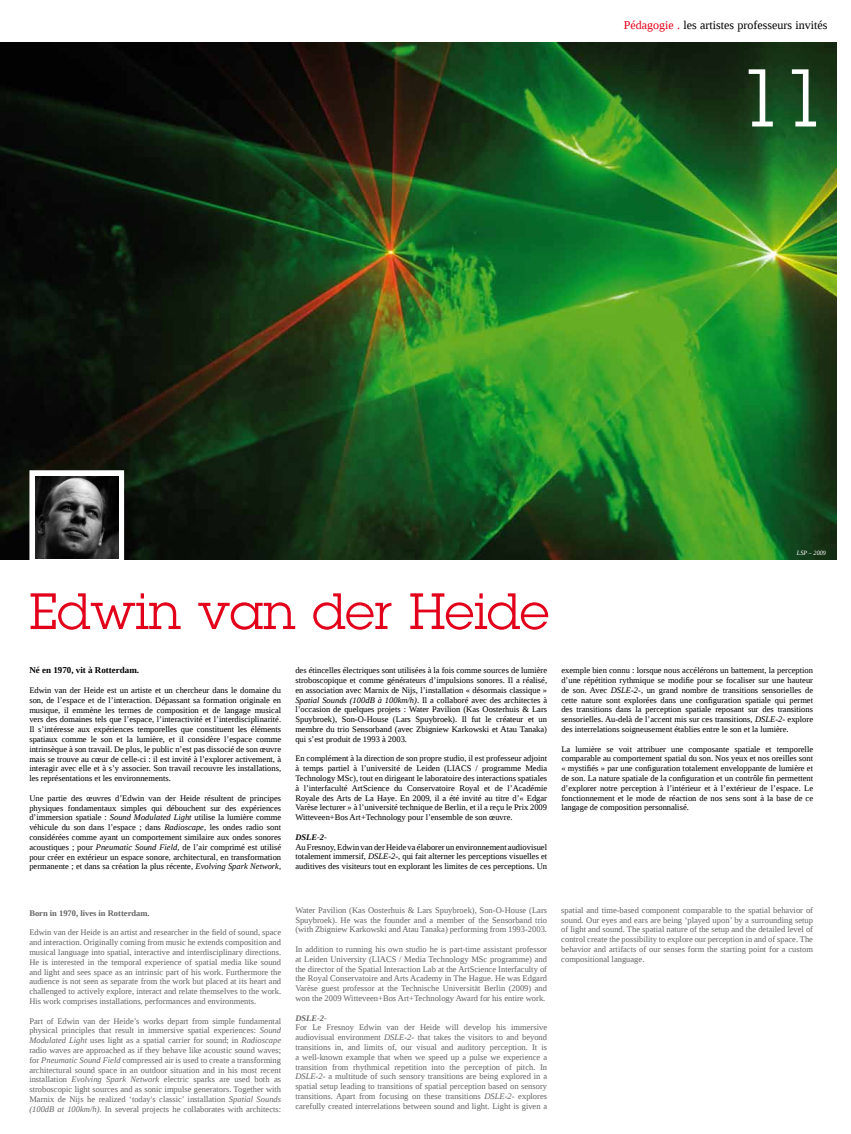
<style>
.page{position:relative;width:851px;height:1134px;background:#fff}
.page>*{position:absolute;margin:0;border:0;box-sizing:border-box;transform-origin:0 0}
.t1{font:80px "Lubalin Graph";color:#fff}
.t2{font:50px "Lubalin Graph";color:#e2001a}
.t3{font:12px "Liberation Serif";color:#000}
.t4{font:700 9px "Liberation Serif";color:#000}
.t5{font:8.5px/9.8px "Liberation Serif";color:#000;text-align:justify}
.t6{font:8.5px/9.8px "Liberation Serif";color:#646567;text-align:justify}
.t7{font:700 8.5px "Liberation Serif";color:#646567}
.t8{font:italic 700 8.5px "Liberation Serif";color:#000}
.t9{font:italic 700 8.5px "Liberation Serif";color:#646567}
.t10{font:italic 6.5px "Liberation Serif";color:#fff;scale:.95 1}
.s1{color:#e2001a}
.s2{font-style:italic}
</style>
<div class="page">
<img style="left:0;top:43px;width:836px;height:517px">
<div style="left:29px;top:470px;width:95px;height:95px;background:#fff;border:12px solid #fff"></div>
<img style="left:35px;top:476px;width:83px;height:83px">
<h3 class="t3" style="left:623px;top:18px;width:205px"><span class="s1">Pédagogie .</span> les artistes professeurs invités</h3>
<h1 class="t1" style="left:737px;top:48px;width:91px">11</h1>
<p class="t10" style="left:796px;top:548px;width:32px">LSP – 2009</p>
<h2 class="t2" style="left:29px;top:580px;width:521px">Edwin van der Heide</h2>
<p class="t4" style="left:29px;top:664px;width:111px">Né en 1970, vit à Rotterdam.</p>
<p class="t5" style="left:29px;top:685px;width:253px">Edwin van der Heide est un artiste et un chercheur dans le domaine du son, de l’espace et de l’interaction. Dépassant sa formation originale en musique, il emmène les termes de composition et de langage musical vers des domaines tels que l’espace, l’interactivité et l’interdisciplinarité.<br>Il s’intéresse aux expériences temporelles que constituent les éléments spatiaux comme le son et la lumière, et il considère l’espace comme intrinsèque à son travail. De plus, le public n’est pas dissocié de son œuvre mais se trouve au cœur de celle-ci : il est invité à l’explorer activement, à interagir avec elle et à s’y associer. Son travail recouvre les installations, les représentations et les environnements.</p>
<p class="t5" style="left:29px;top:793px;width:253px">Une partie des œuvres d’Edwin van der Heide résultent de principes physiques fondamentaux simples qui débouchent sur des expériences d’immersion spatiale : <span class="s2">Sound Modulated Light</span> utilise la lumière comme véhicule du son dans l’espace ; dans <span class="s2">Radioscape</span>, les ondes radio sont considérées comme ayant un comportement similaire aux ondes sonores acoustiques ; pour <span class="s2">Pneumatic Sound Field</span>, de l’air comprimé est utilisé pour créer en extérieur un espace sonore, architectural, en transformation permanente ; et dans sa création la plus récente, <span class="s2">Evolving Spark Network</span>,</p>
<p class="t5" style="left:295px;top:665px;width:253px">des étincelles électriques sont utilisées à la fois comme sources de lumière stroboscopique et comme générateurs d’impulsions sonores. Il a réalisé, en association avec Marnix de Nijs, l’installation « désormais classique » <span class="s2">Spatial Sounds (100dB à 100km/h)</span>. Il a collaboré avec des architectes à l’occasion de quelques projets : Water Pavilion (Kas Oosterhuis &amp; Lars Spuybroek), Son-O-House (Lars Spuybroek). Il fut le créateur et un membre du trio Sensorband (avec Zbigniew Karkowski et Atau Tanaka) qui s’est produit de 1993 à 2003.</p>
<p class="t5" style="left:295px;top:753px;width:253px">En complément à la direction de son propre studio, il est professeur adjoint à temps partiel à l’université de Leiden (LIACS / programme Media Technology MSc), tout en dirigeant le laboratoire des interactions spatiales à l’interfaculté ArtScience du Conservatoire Royal et de l’Académie Royale des Arts de La Haye. En 2009, il a été invité au titre d’« Edgar Varèse lecturer » à l’université technique de Berlin, et il a reçu le Prix 2009<br>Witteveen+Bos Art+Technology pour l’ensemble de son œuvre.</p>
<p class="t8" style="left:295px;top:831px;width:33px">DSLE-2-</p>
<p class="t5" style="left:295px;top:842px;width:253px">Au Fresnoy, Edwin van der Heide va élaborer un environnement audiovisuel totalement immersif, <span class="s2">DSLE-2-</span>, qui fait alterner les perceptions visuelles et auditives des visiteurs tout en explorant les limites de ces perceptions. Un</p>
<p class="t5" style="left:561px;top:665px;width:253px">exemple bien connu : lorsque nous accélérons un battement, la perception d’une répétition rythmique se modifie pour se focaliser sur une hauteur de son. Avec <span class="s2">DSLE-2-</span>, un grand nombre de transitions sensorielles de cette nature sont explorées dans une configuration spatiale qui permet des transitions dans la perception spatiale reposant sur des transitions sensorielles. Au-delà de l’accent mis sur ces transitions, <span class="s2">DSLE-2-</span> explore des interrelations soigneusement établies entre le son et la lumière.</p>
<p class="t5" style="left:561px;top:744px;width:253px">La lumière se voit attribuer une composante spatiale et temporelle comparable au comportement spatial du son. Nos yeux et nos oreilles sont « mystifiés » par une configuration totalement enveloppante de lumière et de son. La nature spatiale de la configuration et un contrôle fin permettent d’explorer notre perception à l’intérieur et à l’extérieur de l’espace. Le fonctionnement et le mode de réaction de nos sens sont à la base de ce langage de composition personnalisé.</p>
<p class="t7" style="left:29px;top:907px;width:122px">Born in 1970, lives in Rotterdam.</p>
<p class="t6" style="left:29px;top:928px;width:253px">Edwin van der Heide is an artist and researcher in the field of sound, space and interaction. Originally coming from music he extends composition and musical language into spatial, interactive and interdisciplinary directions.<br>He is interested in the temporal experience of spatial media like sound and light and sees space as an intrinsic part of his work. Furthermore the audience is not seen as separate from the work but placed at its heart and challenged to actively explore, interact and relate themselves to the work.<br>His work comprises installations, performances and environments.</p>
<p class="t6" style="left:29px;top:1016px;width:253px">Part of Edwin van der Heide’s works depart from simple fundamental physical principles that result in immersive spatial experiences: <span class="s2">Sound Modulated Light</span> uses light as a spatial carrier for sound; in <span class="s2">Radioscape </span>radio waves are approached as if they behave like acoustic sound waves; for <span class="s2">Pneumatic Sound Field</span> compressed air is used to create a transforming architectural sound space in an outdoor situation and in his most recent installation <span class="s2">Evolving Spark Network</span> electric sparks are used both as stroboscopic light sources and as sonic impulse generators. Together with Marnix de Nijs he realized ‘today's classic’ installation <span class="s2">Spatial Sounds (100dB at 100km/h)</span>. In several projects he collaborates with architects:</p>
<p class="t6" style="left:295px;top:905px;width:253px">Water Pavilion (Kas Oosterhuis &amp; Lars Spuybroek), Son-O-House (Lars Spuybroek). He was the founder and a member of the Sensorband trio (with Zbigniew Karkowski and Atau Tanaka) performing from 1993-2003.</p>
<p class="t6" style="left:295px;top:944px;width:253px">In addition to running his own studio he is part-time assistant professor at Leiden University (LIACS / Media Technology MSc programme) and the director of the Spatial Interaction Lab at the ArtScience Interfaculty of the Royal Conservatoire and Arts Academy in The Hague. He was Edgard Varèse guest professor at the Technische Universität Berlin (2009) and won the 2009 Witteveen+Bos Art+Technology Award for his entire work.</p>
<p class="t9" style="left:295px;top:1012px;width:33px">DSLE-2-</p>
<p class="t6" style="left:295px;top:1022px;width:253px">For Le Fresnoy Edwin van der Heide will develop his immersive audiovisual environment <span class="s2">DSLE-2-</span> that takes the visitors to and beyond transitions in, and limits of, our visual and auditory perception. It is a well-known example that when we speed up a pulse we experience a transition from rhythmical repetition into the perception of pitch. In <span class="s2">DSLE-2-</span> a multitude of such sensory transitions are being explored in a spatial setup leading to transitions of spatial perception based on sensory transitions. Apart from focusing on these transitions <span class="s2">DSLE-2-</span> explores carefully created interrelations between sound and light. Light is given a</p>
<p class="t6" style="left:561px;top:905px;width:253px">spatial and time-based component comparable to the spatial behavior of sound. Our eyes and ears are being ‘played upon’ by a surrounding setup of light and sound. The spatial nature of the setup and the detailed level of control create the possibility to explore our perception in and of space. The behavior and artifacts of our senses form the starting point for a custom compositional language.</p>
</div>
